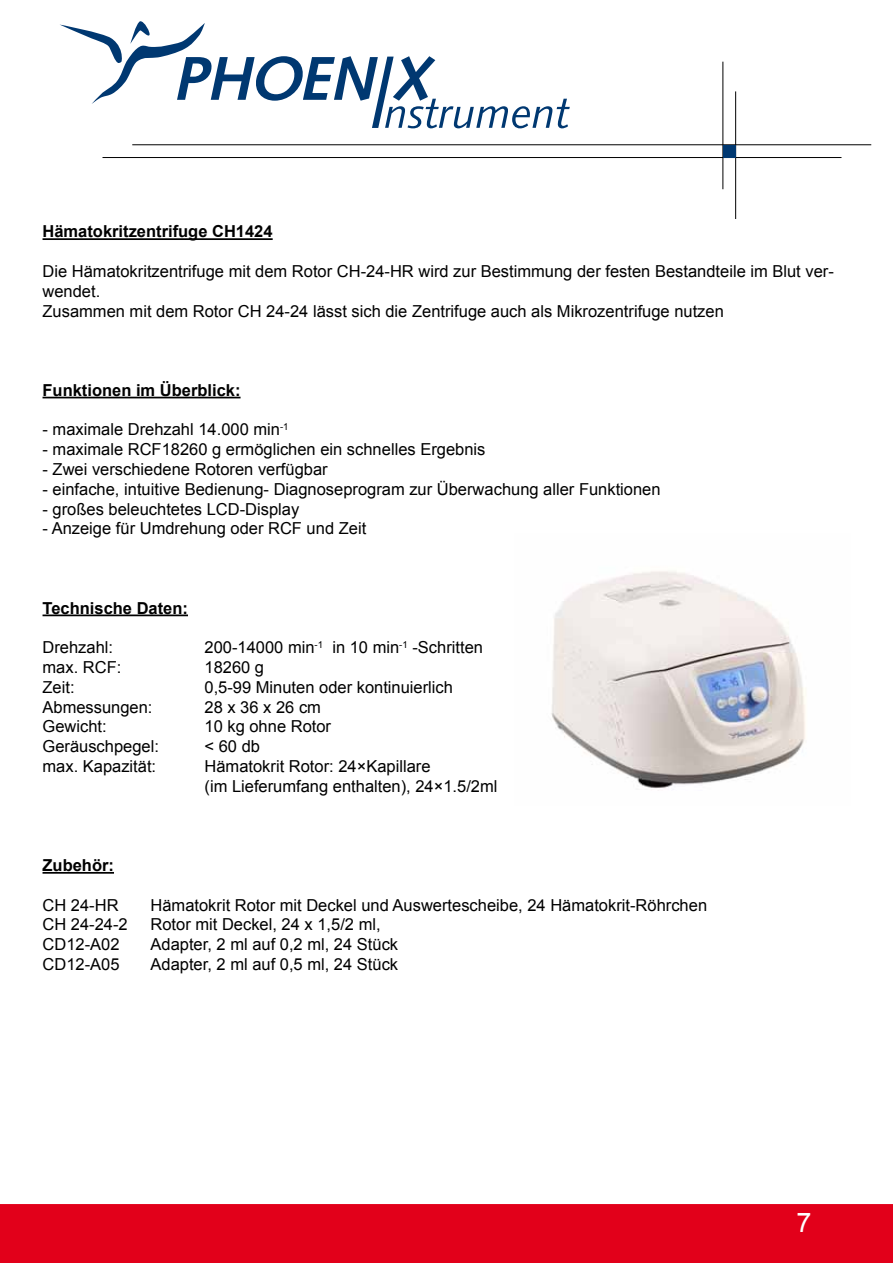
<style>
.page{position:relative;width:893px;height:1263px;background:#fff}
.page>*{position:absolute;margin:0;border:0;box-sizing:border-box;transform-origin:0 0}
.t1{font:27px "Arial";color:#fff}
.t2{font:16.5px/19.8px "Arial";color:#000}
.t3{font:700 16.5px "Arial";color:#000}
</style>
<div class="page">
<hr style="left:132px;top:144px;width:739px;height:1px;background:#000">
<hr style="left:103px;top:157px;width:738px;height:1px;background:#000">
<hr style="left:723px;top:62px;width:1px;height:127px;background:#000">
<hr style="left:735px;top:91px;width:1px;height:128px;background:#000">
<div style="left:723px;top:145px;width:12px;height:12px;background:#003871"></div>
<svg style="left:60px;top:21px;width:510px;height:107px"></svg>
<div style="left:0;top:1204px;width:893px;height:59px;background:#e2001a"></div>
<hr style="left:43px;top:238px;width:230px;height:2px;background:#000">
<hr style="left:43px;top:397px;width:198px;height:1px;background:#000">
<hr style="left:43px;top:614px;width:145px;height:2px;background:#000">
<hr style="left:43px;top:872px;width:71px;height:2px;background:#000">
<img style="left:551px;top:571px;width:255px;height:218px">
<p class="t3" style="left:43px;top:221px;width:232px">Hämatokritzentrifuge CH1424</p>
<p class="t2" style="left:43px;top:261px;width:793px">Die Hämatokritzentrifuge mit dem Rotor CH-24-HR wird zur Bestimmung der festen Bestandteile im Blut ver&shy;wendet.<br>Zusammen mit dem Rotor CH 24-24 lässt sich die Zentrifuge auch als Mikrozentrifuge nutzen</p>
<p class="t3" style="left:43px;top:379px;width:200px">Funktionen im Überblick:</p>
<p class="t2" style="left:43px;top:420px;width:248px">- maximale Drehzahl 14.000 min<sup>-1</sup></p>
<p class="t2" style="left:43px;top:440px;width:444px">- maximale RCF18260 g ermöglichen ein schnelles Ergebnis</p>
<p class="t2" style="left:43px;top:459px;width:287px">- Zwei verschiedene Rotoren verfügbar</p>
<p class="t2" style="left:43px;top:479px;width:620px">- einfache, intuitive Bedienung- Diagnoseprogram zur Überwachung aller Funktionen</p>
<p class="t2" style="left:43px;top:499px;width:258px">- großes beleuchtetes LCD-Display</p>
<p class="t2" style="left:43px;top:519px;width:325px">- Anzeige für Umdrehung oder RCF und Zeit</p>
<p class="t3" style="left:43px;top:597px;width:147px">Technische Daten:</p>
<p class="t2" style="left:43px;top:638px;width:72px">Drehzahl:</p>
<p class="t2" style="left:205px;top:638px;width:280px">200-14000 min<sup>-1</sup> in 10 min<sup>-1</sup> -Schritten</p>
<p class="t2" style="left:43px;top:657px;width:80px">max. RCF:</p>
<p class="t2" style="left:205px;top:657px;width:61px">18260 g</p>
<p class="t2" style="left:43px;top:677px;width:34px">Zeit:</p>
<p class="t2" style="left:205px;top:677px;width:250px">0,5-99 Minuten oder kontinuierlich</p>
<p class="t2" style="left:43px;top:697px;width:112px">Abmessungen:</p>
<p class="t2" style="left:205px;top:697px;width:118px">28 x 36 x 26 cm</p>
<p class="t2" style="left:43px;top:717px;width:66px">Gewicht:</p>
<p class="t2" style="left:205px;top:717px;width:128px">10 kg ohne Rotor</p>
<p class="t2" style="left:43px;top:737px;width:118px">Geräuschpegel:</p>
<p class="t2" style="left:205px;top:737px;width:57px">&lt; 60 db</p>
<p class="t2" style="left:43px;top:756px;width:115px">max. Kapazität:</p>
<p class="t2" style="left:205px;top:756px;width:295px">Hämatokrit Rotor: 24×Kapillare<br>(im Lieferumfang enthalten), 24×1.5/2ml</p>
<p class="t3" style="left:43px;top:854px;width:73px">Zubehör:</p>
<p class="t2" style="left:43px;top:895px;width:78px">CH 24-HR</p>
<p class="t2" style="left:151px;top:895px;width:558px">Hämatokrit Rotor mit Deckel und Auswertescheibe, 24 Hämatokrit-Röhrchen</p>
<p class="t2" style="left:43px;top:915px;width:87px">CH 24-24-2</p>
<p class="t2" style="left:151px;top:915px;width:232px">Rotor mit Deckel, 24 x 1,5/2 ml,</p>
<p class="t2" style="left:43px;top:935px;width:79px">CD12-A02</p>
<p class="t2" style="left:151px;top:935px;width:249px">Adapter, 2 ml auf 0,2 ml, 24 Stück</p>
<p class="t2" style="left:43px;top:954px;width:79px">CD12-A05</p>
<p class="t2" style="left:151px;top:954px;width:249px">Adapter, 2 ml auf 0,5 ml, 24 Stück</p>
<h1 class="t1" style="left:796px;top:1204px;width:17px">7</h1>
</div>
